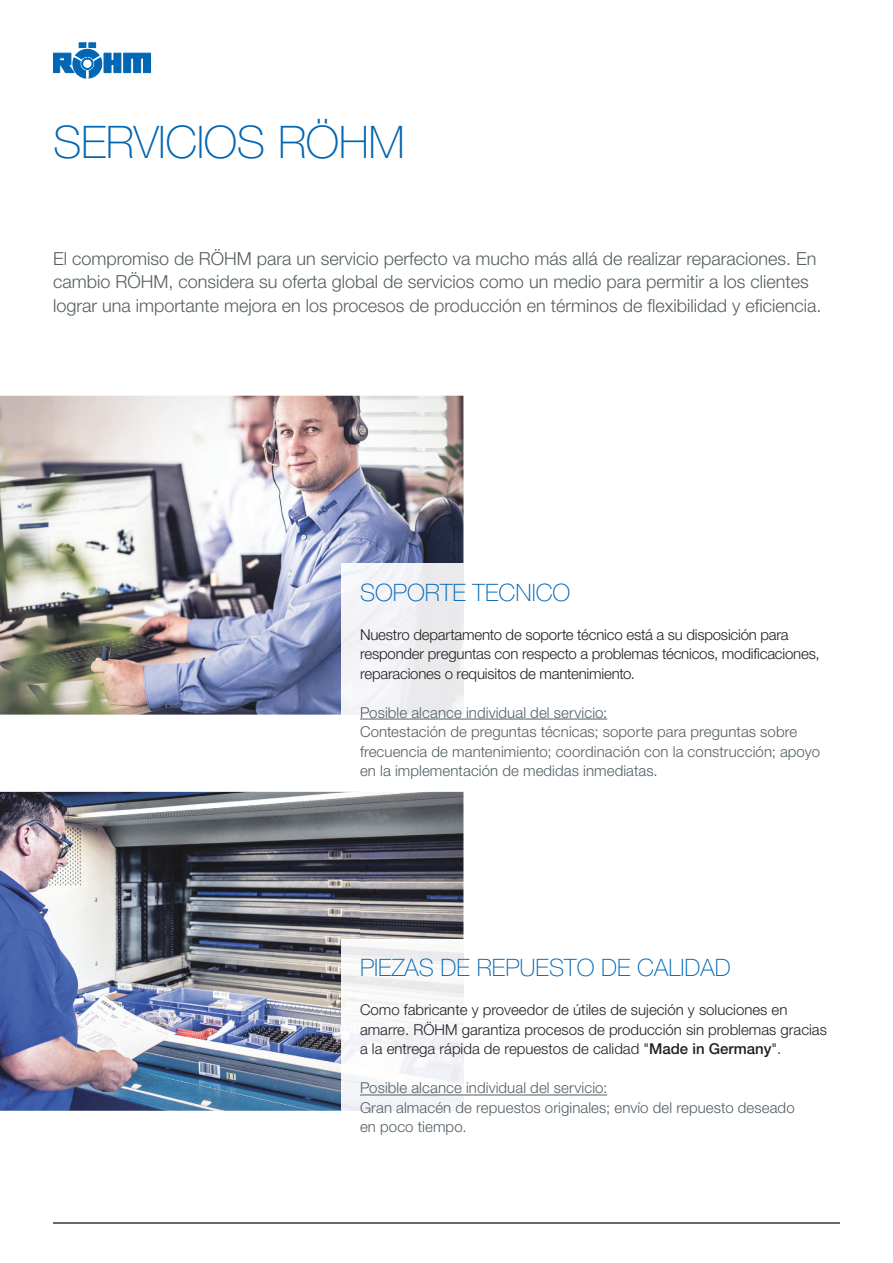
<style>
.page{position:relative;width:893px;height:1263px;background:#fff}
.page>*{position:absolute;margin:0;border:0;box-sizing:border-box;transform-origin:0 0}
.t1{font:100 45px "Helvetica Neue LT Std";letter-spacing:-.01em;color:#0166b3}
.t2{font:100 24px "Helvetica Neue LT Std";color:#0166b3}
.t3{font:300 18px/23.4px "Helvetica Neue LT Std";color:#565f61}
.t4{font:300 15px/19.5px "Helvetica Neue LT Std";letter-spacing:-.01em;color:#231f20}
.t5{font:300 15px/19.5px "Helvetica Neue LT Std";letter-spacing:.005em;color:#525e65}
.s1{font-weight:500}
</style>
<div class="page">
<svg style="left:53px;top:43px;width:98px;height:35px"></svg>
<div style="left:82px;top:58px;width:11px;height:11px;border:1px solid #0166b3;border-radius:50%"></div>
<div style="left:83px;top:59px;width:9px;height:9px;border:1px solid #0166b3;border-radius:50%"></div>
<hr style="left:53px;top:1223px;width:787px;height:1px;background:#63696b">
<img style="left:0;top:396px;width:360px;height:319px">
<img style="left:360px;top:396px;width:103px;height:168px">
<svg style="left:360px;top:564px;width:248px;height:156px"></svg>
<img style="left:342px;top:564px;width:121px;height:151px">
<hr style="left:360px;top:719px;width:247px;height:1px;background:#525e65">
<img style="left:0;top:792px;width:360px;height:319px">
<img style="left:360px;top:792px;width:103px;height:147px">
<svg style="left:463px;top:953px;width:145px;height:158px"></svg>
<img style="left:342px;top:940px;width:121px;height:171px">
<hr style="left:360px;top:1095px;width:247px;height:1px;background:#525e65">
<h1 class="t1" style="left:53px;top:116px;width:353px">SERVICIOS RÖHM</h1>
<p class="t3" style="left:53px;top:248px;width:770px">El compromiso de RÖHM para un servicio perfecto va mucho más allá de realizar reparaciones. En cambio RÖHM, considera su oferta global de servicios como un medio para permitir a los clientes lograr una importante mejora en los procesos de producción en términos de flexibilidad y eficiencia.</p>
<h2 class="t2" style="left:360px;top:578px;width:212px">SOPORTE TECNICO</h2>
<p class="t4" style="left:360px;top:626px;width:461px">Nuestro departamento de soporte técnico está a su disposición para responder preguntas con respecto a problemas técnicos, modificaciones, reparaciones o requisitos de mantenimiento.</p>
<p class="t5" style="left:360px;top:704px;width:461px">Posible alcance individual del servicio:<br>Contestación de preguntas técnicas; soporte para preguntas sobre frecuencia de mantenimiento; coordinación con la construcción; apoyo en la implementación de medidas inmediatas.</p>
<h2 class="t2" style="left:360px;top:954px;width:372px">PIEZAS DE REPUESTO DE CALIDAD</h2>
<p class="t4" style="left:360px;top:1002px;width:468px">Como fabricante y proveedor de útiles de sujeción y soluciones en amarre. RÖHM garantiza procesos de producción sin problemas gracias a la entrega rápida de repuestos de calidad "<span class="s1">Made in Germany</span>".</p>
<p class="t5" style="left:360px;top:1080px;width:436px">Posible alcance individual del servicio:<br>Gran almacén de repuestos originales; envío del repuesto deseado en poco tiempo.</p>
</div>
